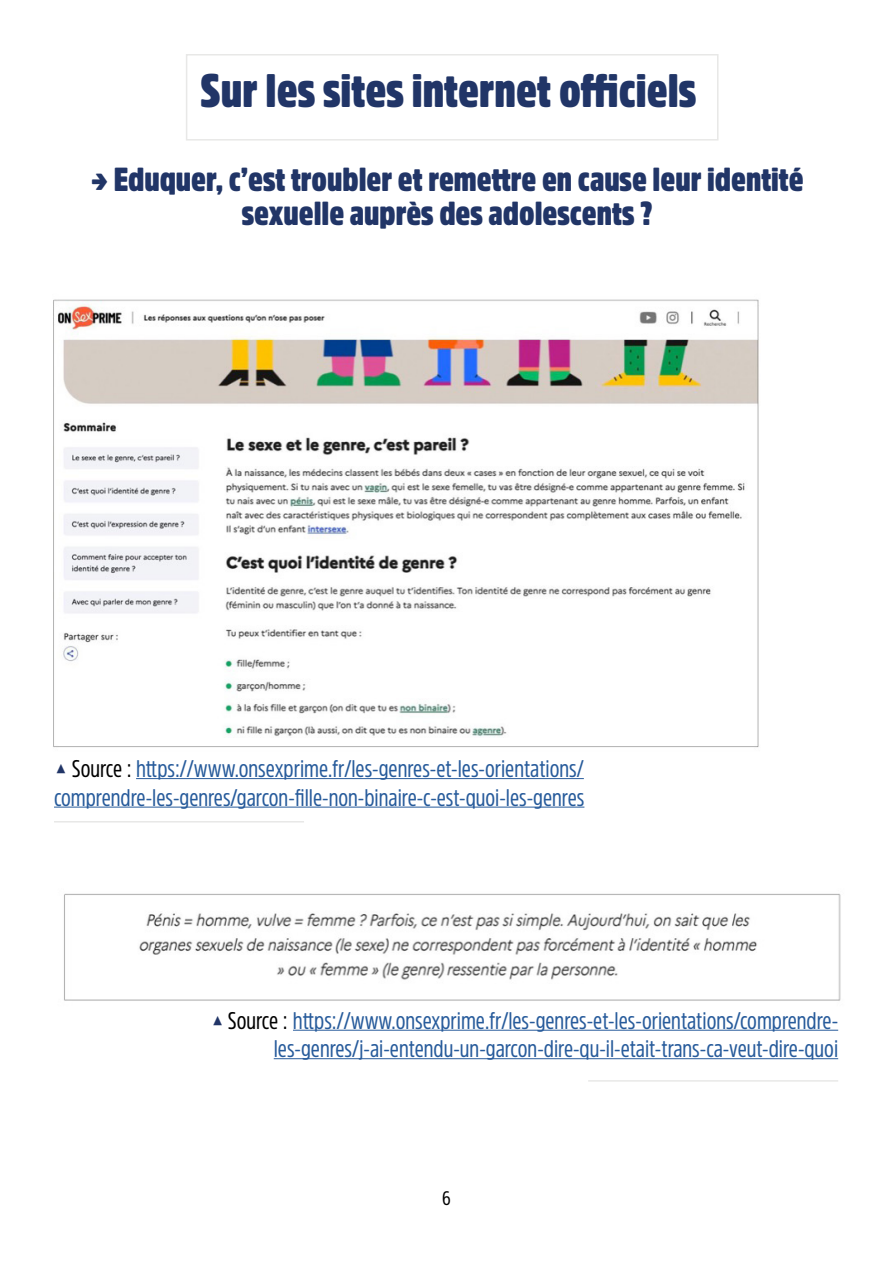
<style>
.page{position:relative;width:893px;height:1263px;background:#fff}
.page>*{position:absolute;margin:0;border:0;box-sizing:border-box;transform-origin:0 0}
.t1{font:900 46.5px "Amsi Pro Cond";color:#213567}
.t2{font:900 33px/34.5px "Amsi Pro Cond";color:#213567;text-align:center}
.t3{font:24px/28.5px "Amsi Pro Cond";color:#275b9b}
.t4{font:19.5px "Amsi Pro Cond";color:#000}
.s1{font-family:"Meta OT";color:#213567}
.s2{color:#000}
</style>
<div class="page">
<img style="left:53px;top:299px;width:706px;height:449px">
<img style="left:64px;top:893px;width:777px;height:108px">
<hr style="left:136px;top:778px;width:448px;height:1px;background:#275b9b">
<hr style="left:54px;top:807px;width:530px;height:1px;background:#275b9b">
<hr style="left:293px;top:1030px;width:545px;height:1px;background:#275b9b">
<hr style="left:274px;top:1058px;width:564px;height:1px;background:#275b9b">
<div style="left:186px;top:54px;width:532px;height:87px;border:2px solid #e8e8e7"></div>
<hr style="left:54px;top:821px;width:250px;height:1px;background:#e8e8e7">
<hr style="left:588px;top:1080px;width:250px;height:2px;background:#e8e8e7">
<h1 class="t1" style="left:200px;top:59px;width:497px">Sur les sites internet officiels</h1>
<h2 class="t2" style="left:91px;top:161px;width:714px">→ Eduquer, c’est troubler et remettre en cause leur identité sexuelle auprès des adolescents ?</h2>
<p class="t3" style="left:54px;top:754px;width:532px"><span class="s1">▴</span> <span class="s2">Source :</span> https://www.onsexprime.fr/les-genres-et-les-orientations/ comprendre-les-genres/garcon-fille-non-binaire-c-est-quoi-les-genres</p>
<p class="t3" style="left:211px;top:1005px;width:629px;text-align:right"><span class="s1">▴</span> <span class="s2">Source :</span> https://www.onsexprime.fr/les-genres-et-les-orientations/comprendre&shy;les-genres/j-ai-entendu-un-garcon-dire-qu-il-etait-trans-ca-veut-dire-quoi</p>
<p class="t4" style="left:442px;top:1185px;width:10px">6</p>
</div>
